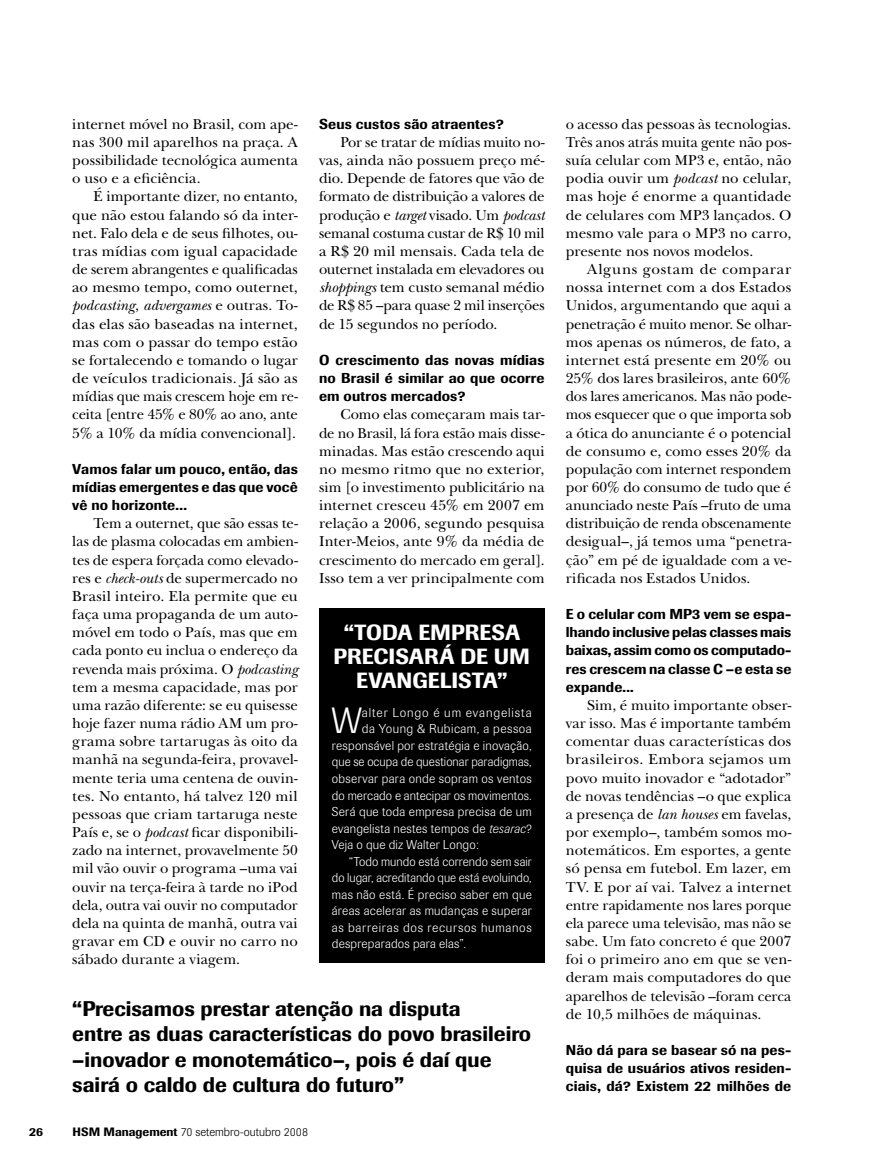
<style>
.page{position:relative;width:885px;height:1170px;background:#fff}
.page>*{position:absolute;margin:0;border:0;box-sizing:border-box;transform-origin:0 0}
.t1{font:300 36.15px "Imago";color:#fff}
.t2{font:500 21.75px "Imago";color:#fff}
.t3{font:500 21px/25.5px "Imago";color:#000}
.t4{font:15px/18.1px "New Baskerville Std";color:#000;text-align:justify}
.t5{font:500 14.25px/18.1px "Imago";letter-spacing:.01em;color:#000;text-align:justify}
.t6{font:300 12.75px "Imago";letter-spacing:.02em;color:#fff}
.t7{font:300 12.75px "Imago";color:#fff}
.t8{font:300 12.75px "Imago";letter-spacing:.05em;color:#fff}
.t9{font:300 12.75px "Imago";letter-spacing:.065em;color:#fff}
.t10{font:300 12px "Imago";color:#000}
.t11{font:500 12px "Imago";color:#000}
.s1{font-style:italic}
.s2{font-weight:500}
</style>
<div class="page">
<div style="left:319px;top:608px;width:225px;height:355px;background:#000"></div>
<p class="t4" style="left:72px;top:115px;width:227px">internet móvel no Brasil, com ape&shy;nas 300 mil aparelhos na praça. A possibilidade tecnológica aumenta o uso e a eficiência.</p>
<p class="t4" style="left:72px;top:187px;width:227px;text-indent:21px">É importante dizer, no entanto, que não estou falando só da inter&shy;net. Falo dela e de seus filhotes, ou&shy;tras mídias com igual capacidade de serem abrangentes e qualificadas ao mesmo tempo, como outernet, <span class="s1">podcasting</span>, <span class="s1">advergames</span> e outras. To&shy;das elas são baseadas na internet, mas com o passar do tempo estão se fortalecendo e tomando o lugar de veículos tradicionais. Já são as mídias que mais crescem hoje em re&shy;ceita [entre 45% e 80% ao ano, ante 5% a 10% da mídia convencional].</p>
<p class="t5" style="left:72px;top:459px;width:227px">Vamos falar um pouco, então, das mídias emergentes e das que você vê no horizonte...</p>
<p class="t4" style="left:72px;top:514px;width:227px;text-indent:21px">Tem a outernet, que são essas te&shy;las de plasma colocadas em ambien&shy;tes de espera forçada como elevado&shy;res e <span class="s1">check-outs</span> de supermercado no Brasil inteiro. Ela permite que eu faça uma propaganda de um auto&shy;móvel em todo o País, mas que em cada ponto eu inclua o endereço da revenda mais próxima. O <span class="s1">podcasting </span>tem a mesma capacidade, mas por uma razão diferente: se eu quisesse hoje fazer numa rádio AM um pro&shy;grama sobre tartarugas às oito da manhã na segunda-feira, provavel&shy;mente teria uma centena de ouvin&shy;tes. No entanto, há talvez 120 mil pessoas que criam tartaruga neste País e, se o <span class="s1">podcast</span> ficar disponibili&shy;zado na internet, provavelmente 50 mil vão ouvir o programa –uma vai ouvir na terça-feira à tarde no iPod dela, outra vai ouvir no computador dela na quinta de manhã, outra vai gravar em CD e ouvir no carro no sábado durante a viagem.</p>
<p class="t5" style="left:319px;top:115px;width:186px">Seus custos são atraentes?</p>
<p class="t4" style="left:319px;top:133px;width:227px;text-indent:21px">Por se tratar de mídias muito no&shy;vas, ainda não possuem preço mé&shy;dio. Depende de fatores que vão de formato de distribuição a valores de produção e <span class="s1">target</span> visado. Um <span class="s1">podcast </span>semanal costuma custar de R$ 10 mil a R$ 20 mil mensais. Cada tela de outernet instalada em elevadores ou <span class="s1">shoppings</span> tem custo semanal médio de R$ 85 –para quase 2 mil inserções de 15 segundos no período.</p>
<p class="t5" style="left:319px;top:351px;width:227px">O crescimento das novas mídias no Brasil é similar ao que ocorre em outros mercados?</p>
<p class="t4" style="left:319px;top:405px;width:227px;text-indent:21px">Como elas começaram mais tar&shy;de no Brasil, lá fora estão mais disse&shy;minadas. Mas estão crescendo aqui no mesmo ritmo que no exterior, sim [o investimento publicitário na internet cresceu 45% em 2007 em relação a 2006, segundo pesquisa Inter-Meios, ante 9% da média de crescimento do mercado em geral].<br>Isso tem a ver principalmente com</p>
<h2 class="t2" style="left:343px;top:619px;width:39px">“Toda</h2>
<h2 class="t2" style="left:418px;top:619px;width:61px">empresa</h2>
<h2 class="t2" style="left:333px;top:643px;width:28px">precisar</h2>
<h2 class="t2" style="left:439px;top:643px;width:89px">á de um</h2>
<h2 class="t2" style="left:356px;top:667px;width:15px">evange</h2>
<h2 class="t2" style="left:439px;top:667px;width:25px">lista</h2>
<h2 class="t2" style="left:497px;top:667px;width:12px">”</h2>
<h1 class="t1" style="left:332px;top:700px;width:32px">W</h1>
<p class="t9" style="left:362px;top:705px;width:171px">alter Longo é um evangelista</p>
<p class="t6" style="left:362px;top:721px;width:171px">da Young &amp; Rubicam, a pessoa</p>
<p class="t6" style="left:332px;top:738px;width:201px">responsável por estratégia e inovação,</p>
<p class="t6" style="left:332px;top:754px;width:201px">que se ocupa de questionar paradigmas,</p>
<p class="t6" style="left:332px;top:771px;width:201px">observar para onde sopram os ventos</p>
<p class="t6" style="left:332px;top:787px;width:201px">do mercado e antecipar os movimentos.</p>
<p class="t6" style="left:332px;top:804px;width:201px">Será que toda empresa precisa de um</p>
<p class="t6" style="left:332px;top:820px;width:201px">evangelista nestes tempos de <span class="s1">tesarac</span>?</p>
<p class="t6" style="left:332px;top:837px;width:149px">Veja o que diz Walter Longo:</p>
<p class="t6" style="left:349px;top:853px;width:184px">“Todo mundo está correndo sem sair</p>
<p class="t7" style="left:332px;top:870px;width:201px">do lugar, acreditando que está evoluindo,</p>
<p class="t6" style="left:332px;top:886px;width:201px">mas não está. É preciso saber em que</p>
<p class="t6" style="left:332px;top:903px;width:201px">áreas acelerar as mudanças e superar</p>
<p class="t8" style="left:332px;top:919px;width:201px">as barreiras dos recursos humanos</p>
<p class="t6" style="left:332px;top:936px;width:136px">despreparados para elas”.</p>
<h3 class="t3" style="left:72px;top:995px;width:460px">“Precisamos prestar atenção na disputa<br>entre as duas características do povo brasileiro –inovador e monotemático–, pois é daí que sairá o caldo de cultura do futuro”</h3>
<p class="t11" style="left:29px;top:1124px;width:15px">26</p>
<p class="t10" style="left:72px;top:1125px;width:237px"><span class="s2">HSM Management</span> 70 setembro-outubro 2008</p>
<p class="t4" style="left:565px;top:115px;width:227px">o acesso das pessoas às tecnologias.<br>Três anos atrás muita gente não pos&shy;suía celular com MP3 e, então, não podia ouvir um <span class="s1">podcast</span> no celular, mas hoje é enorme a quantidade de celulares com MP3 lançados. O mesmo vale para o MP3 no carro, presente nos novos modelos.</p>
<p class="t4" style="left:565px;top:260px;width:227px;text-indent:21px">Alguns gostam de comparar nossa internet com a dos Estados Unidos, argumentando que aqui a penetração é muito menor. Se olhar&shy;mos apenas os números, de fato, a internet está presente em 20% ou 25% dos lares brasileiros, ante 60% dos lares americanos. Mas não pode&shy;mos esquecer que o que importa sob a ótica do anunciante é o potencial de consumo e, como esses 20% da população com internet respondem por 60% do consumo de tudo que é anunciado neste País –fruto de uma distribuição de renda obscenamente desigual–, já temos uma “penetra&shy;ção” em pé de igualdade com a ve&shy;rificada nos Estados Unidos.</p>
<p class="t5" style="left:565px;top:605px;width:227px">E o celular com MP3 vem se espa&shy;lhando inclusive pelas classes mais baixas, assim como os computado&shy;res crescem na classe C –e esta se expande...</p>
<p class="t4" style="left:565px;top:696px;width:227px;text-indent:21px">Sim, é muito importante obser&shy;var isso. Mas é importante também comentar duas características dos brasileiros. Embora sejamos um povo muito inovador e “adotador” de novas tendências –o que explica a presença de <span class="s1">lan houses</span> em favelas, por exemplo–, também somos mo&shy;notemáticos. Em esportes, a gente só pensa em futebol. Em lazer, em TV. E por aí vai. Talvez a internet entre rapidamente nos lares porque ela parece uma televisão, mas não se sabe. Um fato concreto é que 2007 foi o primeiro ano em que se ven&shy;deram mais computadores do que aparelhos de televisão –foram cerca de 10,5 milhões de máquinas.</p>
<p class="t5" style="left:565px;top:1040px;width:227px">Não dá para se basear só na pes&shy;quisa de usuários ativos residen&shy;ciais, dá? Existem 22 milhões de</p>
</div>
